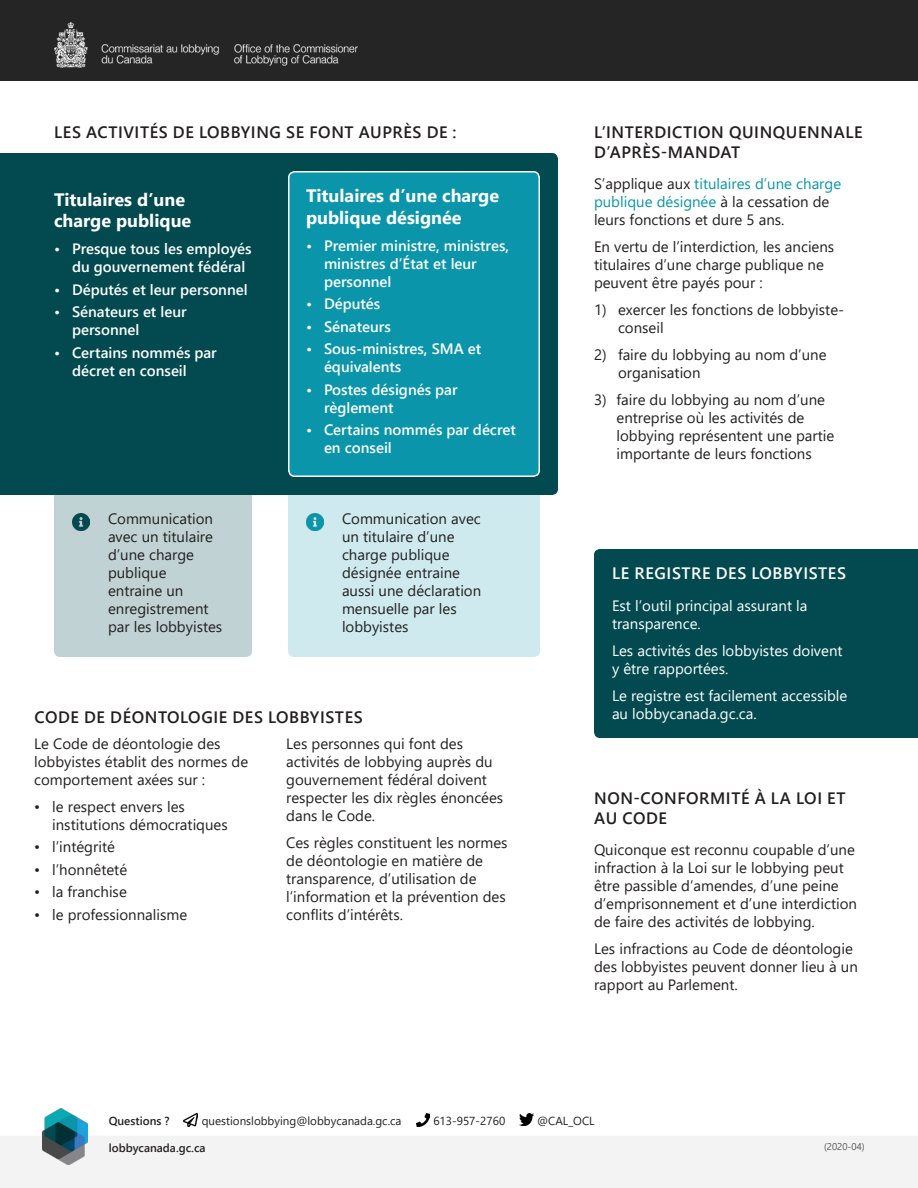
<style>
.page{position:relative;width:918px;height:1188px;background:#fff}
.page>*{position:absolute;margin:0;border:0;box-sizing:border-box;transform-origin:0 0}
.t1{font:700 18px/21.6px "Segoe UI";color:#fff}
.t2{font:600 16.5px/19.8px "Segoe UI";letter-spacing:.035em;color:#231f20}
.t3{font:600 16.5px "Segoe UI";letter-spacing:.035em;color:#fff}
.t4{font:15px/18px "Segoe UI";color:#231f20}
.t5{font:600 15px/18px "Segoe UI";color:#fff}
.t6{font:15px/18px "Segoe UI";color:#fff}
.t7{font:11.7px "Segoe UI";color:#231f20}
.t8{font:600 11.7px "Segoe UI";color:#231f20}
.t9{font:300 9.75px "Segoe UI";color:#373737}
.s1{color:#0a95aa}
</style>
<div class="page">
<div style="left:0;top:1136px;width:918px;height:52px;background:#f3f3f3"></div>
<img style="left:43px;top:1109px;width:45px;height:56px">
<div style="left:0;top:0;width:918px;height:81px;background:#252525"></div>
<svg style="left:184px;top:1113px;width:13px;height:13px"></svg>
<img style="left:416px;top:1113px;width:14px;height:13px">
<img style="left:519px;top:1114px;width:15px;height:12px">
<div style="left:594px;top:549px;width:324px;height:189px;background:#024a4f"></div>
<img style="left:54px;top:22px;width:304px;height:46px">
<div style="left:0;top:153px;width:558px;height:342px;background:#024a4f"></div>
<div style="left:289px;top:172px;width:250px;height:304px;background:#0a95aa;border-radius:6px"></div>
<div style="left:288px;top:171px;width:252px;height:306px;border:2px solid #fff;border-radius:6px"></div>
<div style="left:54px;top:495px;width:198px;height:162px;background:#c0d2d3"></div>
<div style="left:288px;top:495px;width:252px;height:162px;background:#ceeaee"></div>
<img style="left:72px;top:513px;width:18px;height:18px">
<img style="left:306px;top:513px;width:18px;height:18px">
<p class="t2" style="left:54px;top:121px;width:404px">LES ACTIVITÉS DE LOBBYING SE FONT AUPRÈS DE :</p>
<p class="t1" style="left:54px;top:187px;width:139px">Titulaires d’une charge publique</p>
<p class="t5" style="left:72px;top:239px;width:181px;text-indent:-18px">• Presque tous les employés du gouvernement fédéral</p>
<p class="t5" style="left:54px;top:279px;width:195px">• Députés et leur personnel</p>
<p class="t5" style="left:72px;top:302px;width:116px;text-indent:-18px">• Sénateurs et leur personnel</p>
<p class="t5" style="left:72px;top:342px;width:146px;text-indent:-18px">• Certains nommés par décret en conseil</p>
<p class="t4" style="left:108px;top:508px;width:116px">Communication avec un titulaire d’une charge publique entraine un enregistrement par les lobbyistes</p>
<p class="t1" style="left:306px;top:184px;width:195px">Titulaires d’une charge publique désignée</p>
<p class="t5" style="left:324px;top:235px;width:187px;text-indent:-18px">• Premier ministre, ministres, ministres d’État et leur personnel</p>
<p class="t5" style="left:306px;top:294px;width:76px">• Députés</p>
<p class="t5" style="left:306px;top:316px;width:86px">• Sénateurs</p>
<p class="t5" style="left:324px;top:339px;width:159px;text-indent:-18px">• Sous-ministres, SMA et équivalents</p>
<p class="t5" style="left:324px;top:379px;width:135px;text-indent:-18px">• Postes désignés par règlement</p>
<p class="t5" style="left:324px;top:420px;width:193px;text-indent:-18px">• Certains nommés par décret en conseil</p>
<p class="t4" style="left:342px;top:508px;width:141px">Communication avec un titulaire d’une charge publique désignée entraine aussi une déclaration mensuelle par les lobbyistes</p>
<p class="t2" style="left:34px;top:706px;width:330px">CODE DE DÉONTOLOGIE DES LOBBYISTES</p>
<p class="t4" style="left:34px;top:733px;width:216px">Le Code de déontologie des lobbyistes établit des normes de comportement axées sur :</p>
<p class="t4" style="left:52px;top:796px;width:177px;text-indent:-18px">• le respect envers les institutions démocratiques</p>
<p class="t4" style="left:34px;top:837px;width:82px">• l’intégrité</p>
<p class="t4" style="left:34px;top:859px;width:95px">• l’honnêteté</p>
<p class="t4" style="left:34px;top:882px;width:94px">• la franchise</p>
<p class="t4" style="left:34px;top:904px;width:155px">• le professionnalisme</p>
<p class="t4" style="left:286px;top:733px;width:219px">Les personnes qui font des activités de lobbying auprès du gouvernement fédéral doivent respecter les dix règles énoncées dans le Code.</p>
<p class="t4" style="left:286px;top:832px;width:223px">Ces règles constituent les normes de déontologie en matière de transparence, d’utilisation de l’information et la prévention des conflits d’intérêts.</p>
<p class="t2" style="left:594px;top:121px;width:270px">L’INTERDICTION QUINQUENNALE<br>D’APRÈS-MANDAT</p>
<p class="t4" style="left:594px;top:174px;width:249px">S’applique aux <span class="s1">titulaires d’une charge publique désignée</span> à la cessation de leurs fonctions et dure 5 ans.</p>
<p class="t4" style="left:594px;top:237px;width:242px">En vertu de l’interdiction, les anciens titulaires d’une charge publique ne peuvent être payés pour :</p>
<p class="t4" style="left:618px;top:300px;width:228px;text-indent:-24px">1) exercer les fonctions de lobbyiste&shy;conseil</p>
<p class="t4" style="left:618px;top:345px;width:210px;text-indent:-24px">2) faire du lobbying au nom d’une organisation</p>
<p class="t4" style="left:616px;top:390px;width:219px;text-indent:-22px">3) faire du lobbying au nom d’une entreprise où les activités de lobbying représentent une partie importante de leurs fonctions</p>
<p class="t3" style="left:612px;top:558px;width:235px">LE REGISTRE DES LOBBYISTES</p>
<p class="t6" style="left:612px;top:595px;width:197px">Est l’outil principal assurant la transparence.</p>
<p class="t6" style="left:612px;top:640px;width:232px">Les activités des lobbyistes doivent y être rapportées.</p>
<p class="t6" style="left:612px;top:685px;width:237px">Le registre est facilement accessible au lobbycanada.gc.ca.</p>
<p class="t2" style="left:594px;top:787px;width:253px">NON-CONFORMITÉ À LA LOI ET<br>AU CODE</p>
<p class="t4" style="left:594px;top:840px;width:265px">Quiconque est reconnu coupable d’une infraction à la Loi sur le lobbying peut être passible d’amendes, d’une peine d’emprisonnement et d’une interdiction de faire des activités de lobbying.</p>
<p class="t4" style="left:594px;top:939px;width:265px">Les infractions au Code de déontologie des lobbyistes peuvent donner lieu à un rapport au Parlement.</p>
<p class="t8" style="left:109px;top:1109px;width:63px">Questions ?</p>
<p class="t7" style="left:202px;top:1109px;width:201px">questionslobbying@lobbycanada.gc.ca</p>
<p class="t7" style="left:433px;top:1109px;width:73px">613-957-2760</p>
<p class="t7" style="left:537px;top:1109px;width:59px">@CAL_OCL</p>
<p class="t8" style="left:109px;top:1136px;width:98px">lobbycanada.gc.ca</p>
<p class="t9" style="left:824px;top:1137px;width:42px">(2020-04)</p>
</div>
